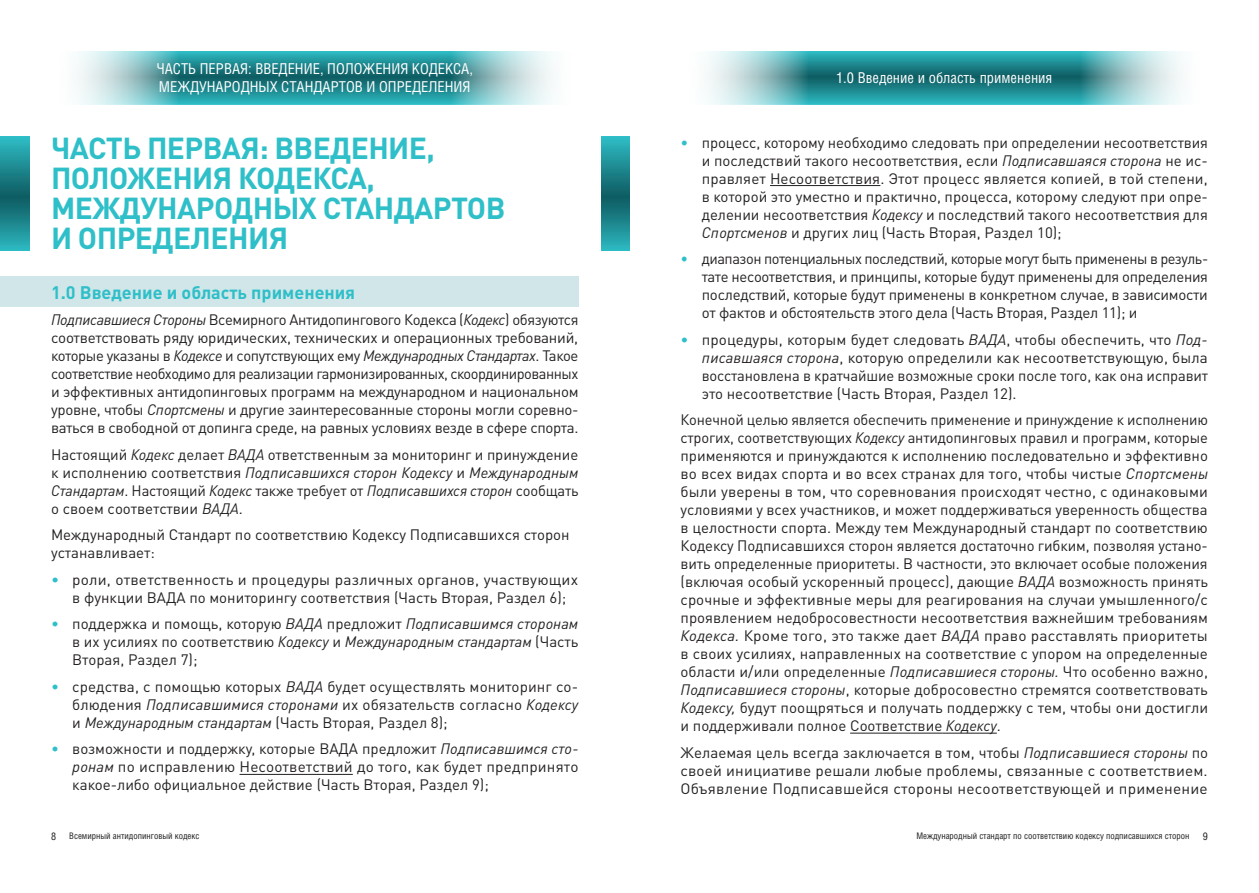
<style>
.page{position:relative;width:1259px;height:893px;background:#fff}
.page>*{position:absolute;margin:0;border:0;box-sizing:border-box;transform-origin:0 0}
.t1{font:700 30px/30px "DIN Pro";letter-spacing:-.02em;color:#2ebfc8}
.t2{font:700 18px "DIN Pro";color:#2ebfc8}
.t3{font:15px/18px "DIN Pro";color:#231f20;text-align:justify}
.t4{font:condensed 15px/18px "Helios";color:#fff}
.t5{font:condensed 10.5px "Helios";color:#231f20}
.t6{font:condensed 9px "Helios";color:#231f20}
.s1{font-style:italic}
.s2{color:#2ebfc8}
</style>
<div class="page">
<div style="left:0;top:276px;width:578px;height:31px;background:#d1e6e9"></div>
<svg style="left:78px;top:51px;width:474px;height:53px;background:#55a7ac"></svg>
<hr style="left:239px;top:774px;width:114px;height:1px;background:#231f20">
<svg style="left:708px;top:51px;width:473px;height:53px;background:#55a7ac"></svg>
<hr style="left:770px;top:185px;width:110px;height:1px;background:#231f20">
<hr style="left:850px;top:733px;width:92px;height:1px;background:#231f20">
<hr style="left:942px;top:733px;width:55px;height:1px;background:#231f20">
<svg style="left:602px;top:136px;width:27px;height:115px;background:#1d8b92"></svg>
<svg style="left:0;top:136px;width:29px;height:115px;background:#1d8b92"></svg>
<p class="t4" style="left:156px;top:59px;width:318px">ЧАСТЬ ПЕРВАЯ: ВВЕДЕНИЕ, ПОЛОЖЕНИЯ КОДЕКСА,<br>МЕЖДУНАРОДНЫХ СТАНДАРТОВ И ОПРЕДЕЛЕНИЯ</p>
<h1 class="t1" style="left:51px;top:132px;width:456px">ЧАСТЬ ПЕРВАЯ: ВВЕДЕНИЕ,<br>ПОЛОЖЕНИЯ КОДЕКСА,<br>МЕЖДУНАРОДНЫХ СТАНДАРТОВ<br>И ОПРЕДЕЛЕНИЯ</h1>
<p class="t2" style="left:51px;top:280px;width:305px">1.0 Введение и область применения</p>
<p class="t3" style="left:51px;top:310px;width:529px"><span class="s1">Подписавшиеся Стороны</span> Всемирного Антидопингового Кодекса (<span class="s1">Кодекс</span>) обязуются соответствовать ряду юридических, технических и операционных требований, которые указаны в <span class="s1">Кодексе</span> и сопутствующих ему <span class="s1">Международных Стандартах</span>. Такое соответствие необходимо для реализации гармонизированных, скоординированных и эффективных антидопинговых программ на международном и национальном уровне, чтобы <span class="s1">Спортсмены</span> и другие заинтересованные стороны могли соревно&shy;ваться в свободной от допинга среде, на равных условиях везде в сфере спорта.</p>
<p class="t3" style="left:51px;top:445px;width:529px">Настоящий <span class="s1">Кодекс</span> делает <span class="s1">ВАДА</span> ответственным за мониторинг и принуждение к исполнению соответствия <span class="s1">Подписавшихся сторон Кодексу</span> и <span class="s1">Международным Стандартам</span>. Настоящий <span class="s1">Кодекс</span> также требует от <span class="s1">Подписавшихся сторон</span> сообщать о своем соответствии <span class="s1">ВАДА</span>.</p>
<p class="t3" style="left:51px;top:525px;width:520px">Международный Стандарт по соответствию Кодексу Подписавшихся сторон устанавливает:</p>
<p class="t3" style="left:72px;top:570px;width:507px;text-indent:-21px"><span class="s2">•</span> роли, ответственность и процедуры различных органов, участвующих в функции ВАДА по мониторингу соответствия (Часть Вторая, Раздел 6);</p>
<p class="t3" style="left:72px;top:614px;width:507px;text-indent:-21px"><span class="s2">•</span> поддержка и помощь, которую <span class="s1">ВАДА</span> предложит <span class="s1">Подписавшимся сторонам </span>в их усилиях по соответствию <span class="s1">Кодексу</span> и <span class="s1">Международным стандартам</span> (Часть Вторая, Раздел 7);</p>
<p class="t3" style="left:72px;top:677px;width:507px;text-indent:-21px"><span class="s2">•</span> средства, с помощью которых <span class="s1">ВАДА</span> будет осуществлять мониторинг со&shy;блюдения <span class="s1">Подписавшимися сторонами</span> их обязательств согласно <span class="s1">Кодексу </span>и <span class="s1">Международным стандартам</span> (Часть Вторая, Раздел 8);</p>
<p class="t3" style="left:72px;top:739px;width:508px;text-indent:-21px"><span class="s2">•</span> возможности и поддержку, которые ВАДА предложит <span class="s1">Подписавшимся сто&shy;ронам</span> по исправлению Несоответствий до того, как будет предпринято какое-либо официальное действие (Часть Вторая, Раздел 9);</p>
<p class="t4" style="left:836px;top:68px;width:218px">1.0 Введение и область применения</p>
<p class="t3" style="left:702px;top:132px;width:508px;text-indent:-21px"><span class="s2">•</span> процесс, которому необходимо следовать при определении несоответствия и последствий такого несоответствия, если <span class="s1">Подписавшаяся сторона</span> не ис&shy;правляет Несоответствия. Этот процесс является копией, в той степени, в которой это уместно и практично, процесса, которому следуют при опре&shy;делении несоответствия <span class="s1">Кодексу</span> и последствий такого несоответствия для <span class="s1">Спортсменов</span> и других лиц (Часть Вторая, Раздел 10);</p>
<p class="t3" style="left:702px;top:249px;width:508px;text-indent:-21px"><span class="s2">•</span> диапазон потенциальных последствий, которые могут быть применены в резуль&shy;тате несоответствия, и принципы, которые будут применены для определения последствий, которые будут применены в конкретном случае, в зависимости от фактов и обстоятельств этого дела (Часть Вторая, Раздел 11); и</p>
<p class="t3" style="left:702px;top:330px;width:508px;text-indent:-21px"><span class="s2">•</span> процедуры, которым будет следовать <span class="s1">ВАДА</span>, чтобы обеспечить, что <span class="s1">Под&shy;писавшаяся сторона</span>, которую определили как несоответствующую, была восстановлена в кратчайшие возможные сроки после того, как она исправит это несоответствие (Часть Вторая, Раздел 12).</p>
<p class="t3" style="left:680px;top:410px;width:529px">Конечной целью является обеспечить применение и принуждение к исполнению строгих, соответствующих <span class="s1">Кодексу</span> антидопинговых правил и программ, которые применяются и принуждаются к исполнению последовательно и эффективно во всех видах спорта и во всех странах для того, чтобы чистые <span class="s1">Спортсмены </span>были уверены в том, что соревнования происходят честно, с одинаковыми условиями у всех участников, и может поддерживаться уверенность общества в целостности спорта. Между тем Международный стандарт по соответствию Кодексу Подписавшихся сторон является достаточно гибким, позволяя устано&shy;вить определенные приоритеты. В частности, это включает особые положения (включая особый ускоренный процесс), дающие <span class="s1">ВАДА</span> возможность принять срочные и эффективные меры для реагирования на случаи умышленного/с проявлением недобросовестности несоответствия важнейшим требованиям <span class="s1">Кодекса.</span> Кроме того, это также дает <span class="s1">ВАДА</span> право расставлять приоритеты в своих усилиях, направленных на соответствие с упором на определенные области и/или определенные <span class="s1">Подписавшиеся стороны.</span> Что особенно важно, <span class="s1">Подписавшиеся стороны</span>, которые добросовестно стремятся соответствовать <span class="s1">Кодексу,</span> будут поощряться и получать поддержку с тем, чтобы они достигли и поддерживали полное Соответствие <span class="s1">Кодексу</span>.</p>
<p class="t3" style="left:680px;top:743px;width:529px">Желаемая цель всегда заключается в том, чтобы <span class="s1">Подписавшиеся стороны</span> по своей инициативе решали любые проблемы, связанные с соответствием.<br>Объявление Подписавшейся стороны несоответствующей и применение</p>
<p class="t5" style="left:51px;top:830px;width:7px">8</p>
<p class="t6" style="left:69px;top:830px;width:132px">Всемирный антидопинговый кодекс</p>
<p class="t6" style="left:916px;top:830px;width:274px">Международный стандарт по соответствию кодексу подписавшихся сторон</p>
<p class="t5" style="left:1203px;top:830px;width:7px">9</p>
</div>
